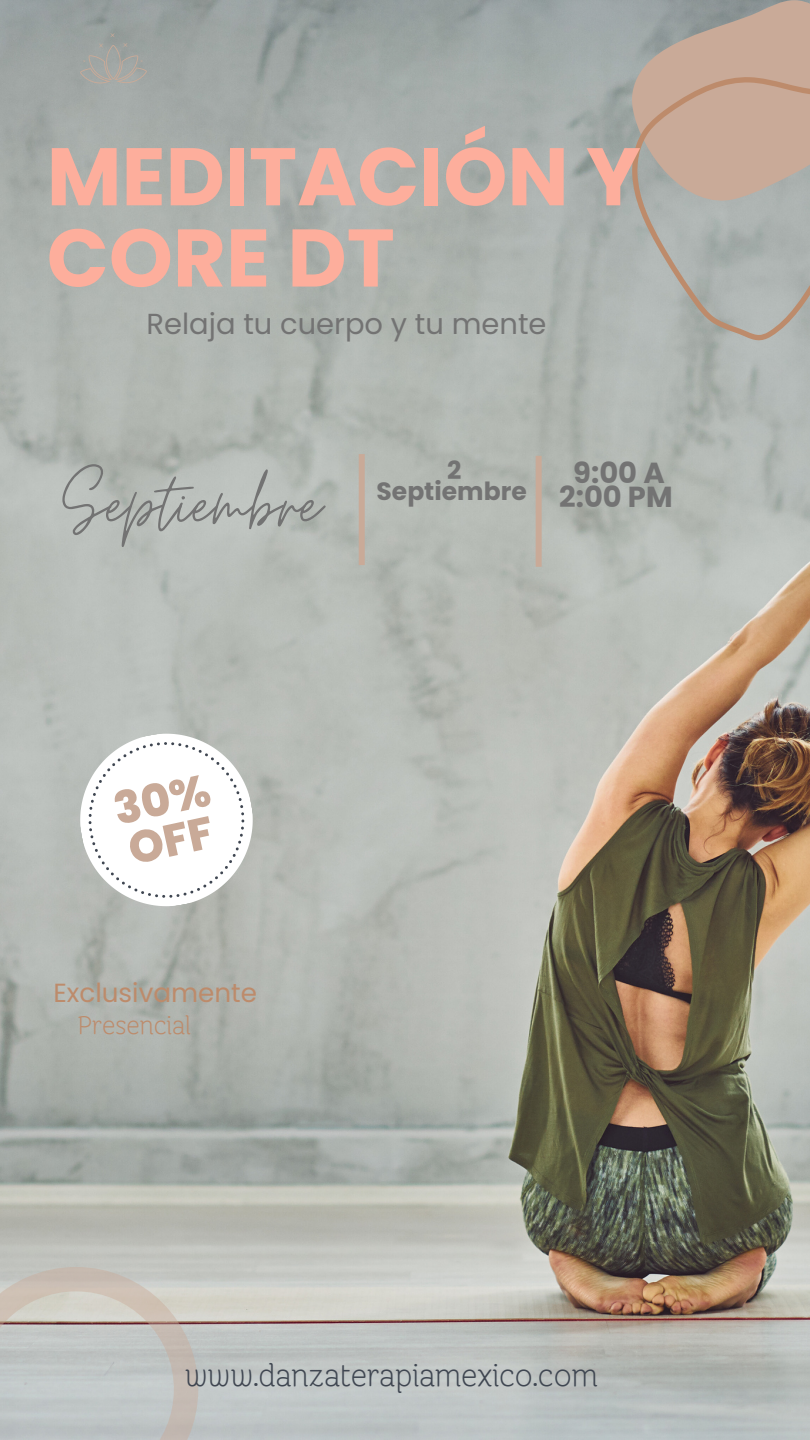
<style>
.page{position:relative;width:810px;height:1440px;background:#fff}
.page>*{position:absolute;margin:0;border:0;box-sizing:border-box;transform-origin:0 0}
.t1{font:88px "Moon Time";color:#737373}
.t2{font:700 81.5px/81.2px "Poppins";color:#fdae9c}
.t3{font:300 32.1px "Moonjelly";color:#3f4651}
.t4{font:29px "Poppins";color:#737373}
.t5{font:700 29px/24px "Poppins";color:#737373;text-align:center}
.t6{font:26.2px "Poppins";color:#bd8b6b}
.t7{font:300 26.2px "Moonjelly";color:#bd8b6b}
.t8{font:700 25px/20.2px "Poppins";color:#737373;text-align:center}
</style>
<div class="page">
<img style="left:0;top:0;width:810px;height:1440px">
<svg style="left:0;top:1267px;width:198px;height:173px;background:#c3c3bf"></svg>
<svg style="left:632px;top:0;width:178px;height:64px;background:#b1a399"></svg>
<svg style="left:632px;top:64px;width:178px;height:279px;background:#b8ada3"></svg>
<div style="left:359px;top:454px;width:6px;height:111px;background:#c9aa98"></div>
<svg style="left:80px;top:33px;width:67px;height:50px;background:#a1a4a0"></svg>
<div style="left:536px;top:456px;width:6px;height:111px;background:#c9aa98"></div>
<svg style="left:66px;top:720px;width:200px;height:200px"></svg>
<p class="t2" style="left:47px;top:136px;width:595px">MEDITACIÓN Y<br>CORE DT</p>
<p class="t4" style="left:147px;top:304px;width:401px">Relaja tu cuerpo y tu mente</p>
<p class="t1" style="left:62px;top:450px;width:260px">Septiembre</p>
<p class="t8" style="left:377px;top:460px;width:152px">2<br>Septiembre</p>
<p class="t5" style="left:559px;top:461px;width:115px">9:00 A<br>2:00 PM</p>
<p class="t6" style="left:53px;top:974px;width:205px">Exclusivamente</p>
<p class="t7" style="left:78px;top:1010px;width:114px">Presencial</p>
<p class="t3" style="left:185px;top:1356px;width:414px">www.danzaterapiamexico.com</p>
</div>
